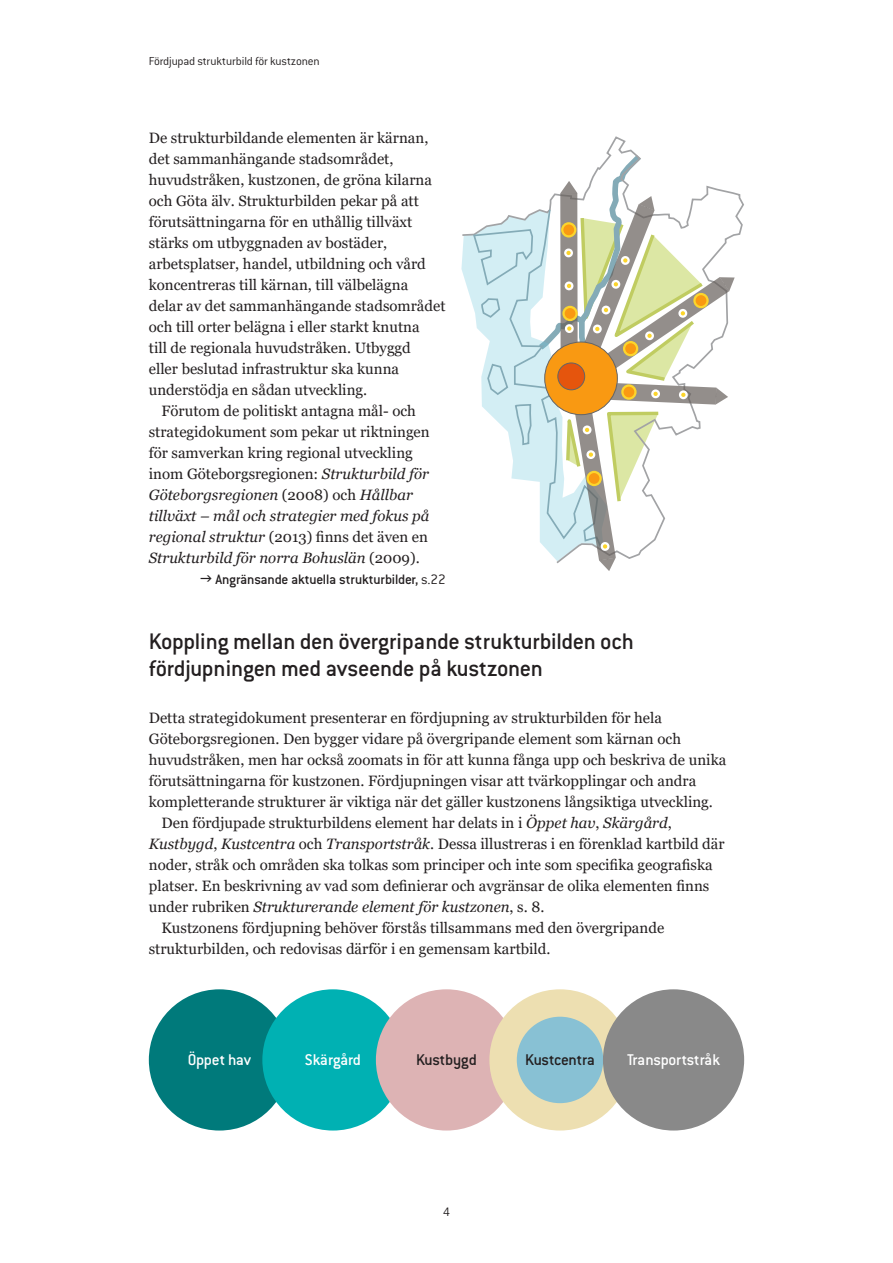
<style>
.page{position:relative;width:893px;height:1263px;background:#fff}
.page>*{position:absolute;margin:0;border:0;box-sizing:border-box;transform-origin:0 0}
.t1{font:500 24.75px/27px "Conduit ITC Pro";letter-spacing:-.015em;color:#231f20}
.t2{font:500 17.1px "Conduit ITC Pro";letter-spacing:-.015em;color:#fff}
.t3{font:500 17.1px "Conduit ITC Pro";letter-spacing:-.015em;color:#231f20}
.t4{font:15px "Georgia";color:#231f20}
.t5{font:italic 15px "Georgia";color:#231f20}
.t6{font:500 15px "Conduit ITC Pro";letter-spacing:-.01em;color:#231f20}
.t7{font:300 13.5px "Conduit ITC Pro";color:#231f20}
.t8{font:300 12.75px "Conduit ITC Pro";letter-spacing:-.015em;color:#231f20}
.s1{font-style:italic}
.s2{font-style:normal}
.s3{font-weight:300}
</style>
<div class="page">
<svg style="left:461px;top:136px;width:283px;height:166px"></svg>
<svg style="left:472px;top:149px;width:263px;height:422px"></svg>
<div style="left:565px;top:281px;width:8px;height:9px;border:2px solid #fff;border-radius:50%"></div>
<div style="left:562px;top:223px;width:13px;height:13px;background:#f99912;border-radius:50%"></div>
<div style="left:561px;top:222px;width:15px;height:16px;border:2px solid #fcd52c;border-radius:50%"></div>
<div style="left:694px;top:294px;width:13px;height:13px;background:#f99912;border-radius:50%"></div>
<div style="left:693px;top:293px;width:16px;height:15px;border:2px solid #fcd52c;border-radius:50%"></div>
<div style="left:588px;top:472px;width:13px;height:13px;background:#f99912;border-radius:50%"></div>
<div style="left:586px;top:471px;width:16px;height:15px;border:2px solid #fcd52c;border-radius:50%"></div>
<div style="left:624px;top:342px;width:13px;height:13px;background:#f99912;border-radius:50%"></div>
<div style="left:623px;top:341px;width:15px;height:15px;border:2px solid #fcd52c;border-radius:50%"></div>
<div style="left:563px;top:307px;width:14px;height:13px;background:#f99912;border-radius:50%"></div>
<div style="left:562px;top:306px;width:16px;height:15px;border:2px solid #fcd52c;border-radius:50%"></div>
<svg style="left:622px;top:385px;width:13px;height:14px"></svg>
<div style="left:621px;top:384px;width:16px;height:16px;border:2px solid #fcd52c;border-radius:50%"></div>
<div style="left:545px;top:342px;width:72px;height:73px;background:#f99912;border-radius:50%"></div>
<div style="left:544px;top:342px;width:74px;height:73px;border:1px solid #646567;border-radius:50%"></div>
<div style="left:558px;top:363px;width:27px;height:27px;background:#e5550d;border-radius:50%"></div>
<div style="left:558px;top:363px;width:27px;height:27px;border:1px solid #646567;border-radius:50%"></div>
<div style="left:149px;top:989px;width:141px;height:141px;background:#007a7b;border-radius:50%"></div>
<div style="left:262px;top:989px;width:142px;height:141px;background:#00b1b3;border-radius:50%"></div>
<div style="left:376px;top:989px;width:141px;height:141px;background:#ddb3b4;border-radius:50%"></div>
<div style="left:489px;top:989px;width:142px;height:141px;background:#eddfb1;border-radius:50%"></div>
<div style="left:517px;top:1017px;width:86px;height:86px;background:#88c1d4;border-radius:50%"></div>
<div style="left:603px;top:989px;width:141px;height:141px;background:#898989;border-radius:50%"></div>
<p class="t8" style="left:149px;top:54px;width:172px">Fördjupad strukturbild för kustzonen</p>
<p class="t4" style="left:149px;top:129px;width:281px">De strukturbildande elementen är kärnan,</p>
<p class="t4" style="left:149px;top:150px;width:246px">det sammanhängande stadsområdet,</p>
<p class="t4" style="left:149px;top:171px;width:285px">huvudstråken, kustzonen, de gröna kilarna</p>
<p class="t4" style="left:149px;top:192px;width:272px">och Göta älv. Strukturbilden pekar på att</p>
<p class="t4" style="left:149px;top:213px;width:265px">förutsättningarna för en uthållig tillväxt</p>
<p class="t4" style="left:149px;top:234px;width:240px">stärks om utbyggnaden av bostäder,</p>
<p class="t4" style="left:149px;top:255px;width:278px">arbetsplatser, handel, utbildning och vård</p>
<p class="t4" style="left:149px;top:276px;width:261px">koncentreras till kärnan, till välbelägna</p>
<p class="t4" style="left:149px;top:297px;width:298px">delar av det sammanhängande stadsområdet</p>
<p class="t4" style="left:149px;top:318px;width:272px">och till orter belägna i eller starkt knutna</p>
<p class="t4" style="left:149px;top:339px;width:264px">till de regionala huvudstråken. Utbyggd</p>
<p class="t4" style="left:149px;top:360px;width:252px">eller beslutad infrastruktur ska kunna</p>
<p class="t4" style="left:149px;top:381px;width:220px">understödja en sådan utveckling.</p>
<p class="t4" style="left:162px;top:402px;width:256px">Förutom de politiskt antagna mål- och</p>
<p class="t4" style="left:149px;top:423px;width:282px">strategidokument som pekar ut riktningen</p>
<p class="t4" style="left:149px;top:444px;width:265px">för samverkan kring regional utveckling</p>
<p class="t4" style="left:149px;top:465px;width:282px">inom Göteborgsregionen: <span class="s1">Strukturbild för</span></p>
<p class="t5" style="left:149px;top:486px;width:266px">Göteborgsregionen <span class="s2">(2008) och</span> Hållbar</p>
<p class="t5" style="left:149px;top:507px;width:282px">tillväxt – mål och strategier med fokus på</p>
<p class="t4" style="left:149px;top:528px;width:281px"><span class="s1">regional struktur</span> (2013) finns det även en</p>
<p class="t5" style="left:149px;top:549px;width:272px">Strukturbild för norra Bohuslän <span class="s2">(2009).</span></p>
<p class="t6" style="left:215px;top:571px;width:232px">Angränsande aktuella strukturbilder, <span class="s3">s.22</span></p>
<h1 class="t1" style="left:149px;top:628px;width:486px">Koppling mellan den övergripande strukturbilden och fördjupningen med avseende på kustzonen</h1>
<p class="t4" style="left:149px;top:708px;width:515px">Detta strategidokument presenterar en fördjupning av strukturbilden för hela</p>
<p class="t4" style="left:149px;top:729px;width:534px">Göteborgsregionen. Den bygger vidare på övergripande element som kärnan och</p>
<p class="t4" style="left:149px;top:750px;width:579px">huvudstråken, men har också zoomats in för att kunna fånga upp och beskriva de unika</p>
<p class="t4" style="left:149px;top:771px;width:549px">förutsättningarna för kustzonen. Fördjupningen visar att tvärkopplingar och andra</p>
<p class="t4" style="left:149px;top:792px;width:566px">kompletterande strukturer är viktiga när det gäller kustzonens långsiktiga utveckling.</p>
<p class="t4" style="left:162px;top:813px;width:512px">Den fördjupade strukturbildens element har delats in i <span class="s1">Öppet hav</span>, <span class="s1">Skärgård</span>,</p>
<p class="t4" style="left:149px;top:834px;width:577px"><span class="s1">Kustbygd</span>, <span class="s1">Kustcentra</span> och <span class="s1">Transportstråk</span>. Dessa illustreras i en förenklad kartbild där</p>
<p class="t4" style="left:149px;top:855px;width:565px">noder, stråk och områden ska tolkas som principer och inte som specifika geografiska</p>
<p class="t4" style="left:149px;top:876px;width:562px">platser. En beskrivning av vad som definierar och avgränsar de olika elementen finns</p>
<p class="t5" style="left:149px;top:897px;width:397px"><span class="s2">under rubriken</span> Strukturerande element för kustzonen<span class="s2">, s. 8.</span></p>
<p class="t4" style="left:162px;top:918px;width:504px">Kustzonens fördjupning behöver förstås tillsammans med den övergripande</p>
<p class="t4" style="left:149px;top:939px;width:403px">strukturbilden, och redovisas därför i en gemensam kartbild.</p>
<p class="t2" style="left:188px;top:1050px;width:65px">Öppet hav</p>
<p class="t2" style="left:305px;top:1050px;width:58px">Skärgård</p>
<p class="t3" style="left:416px;top:1050px;width:62px">Kustbygd</p>
<p class="t3" style="left:525px;top:1050px;width:71px">Kustcentra</p>
<p class="t2" style="left:627px;top:1050px;width:95px">Transportstråk</p>
<p class="t7" style="left:443px;top:1204px;width:8px">4</p>
</div>
